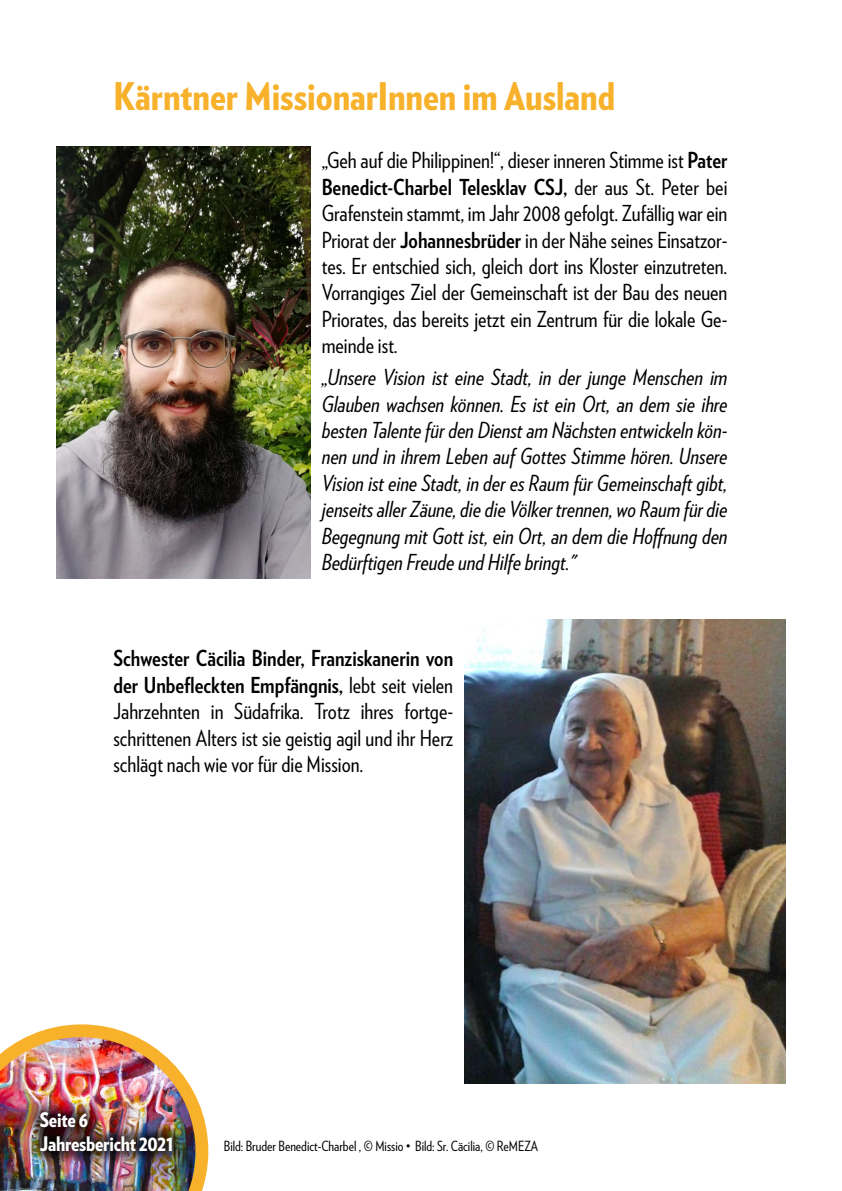
<style>
.page{position:relative;width:842px;height:1191px;background:#fff}
.page>*{position:absolute;margin:0;border:0;box-sizing:border-box;transform-origin:0 0}
.t1{font:900 38px "Verlag Condensed";color:#f8b12b}
.t2{font:22px/26.4px "Verlag Condensed";color:#000;text-align:justify}
.t3{font:italic 22px/26.4px "Verlag Condensed";color:#000;text-align:justify}
.t4{font:900 20px/24px "Verlag Condensed";letter-spacing:-.01em;color:#fff}
.t5{font:14px "Verlag Condensed";color:#000}
.s1{font-weight:700}
</style>
<div class="page">
<img style="left:0;top:1024px;width:208px;height:167px">
<img style="left:57px;top:147px;width:253px;height:431px">
<img style="left:464px;top:619px;width:321px;height:464px">
<h1 class="t1" style="left:113px;top:66px;width:503px">Kärntner MissionarInnen im Ausland</h1>
<p class="t2" style="left:322px;top:146px;width:407px">„Geh auf die Philippinen!“, dieser inneren Stimme ist <span class="s1">Pater Benedict-Charbel Telesklav CSJ,</span> der aus St. Peter bei Grafenstein stammt, im Jahr 2008 gefolgt. Zufällig war ein Priorat der <span class="s1">Johannesbrüder</span> in der Nähe seines Einsatzor&shy;tes. Er entschied sich, gleich dort ins Kloster einzutreten.<br>Vorrangiges Ziel der Gemeinschaft ist der Bau des neuen Priorates, das bereits jetzt ein Zentrum für die lokale Ge&shy;meinde ist.</p>
<p class="t3" style="left:322px;top:363px;width:407px">„Unsere Vision ist eine Stadt, in der junge Menschen im Glauben wachsen können. Es ist ein Ort, an dem sie ihre besten Talente für den Dienst am Nächsten entwickeln kön&shy;nen und in ihrem Leben auf Gottes Stimme hören. Unsere Vision ist eine Stadt, in der es Raum für Gemeinschaft gibt, jenseits aller Zäune, die die Völker trennen, wo Raum für die Begegnung mit Gott ist, ein Ort, an dem die Hoffnung den Bedürftigen Freude und Hilfe bringt."</p>
<p class="t2" style="left:113px;top:644px;width:341px"><span class="s1">Schwester Cäcilia Binder, Franziskanerin von der Unbefleckten Empfängnis,</span> lebt seit vielen Jahrzehnten in Südafrika. Trotz ihres fortge&shy;schrittenen Alters ist sie geistig agil und ihr Herz schlägt nach wie vor für die Mission.</p>
<p class="t4" style="left:40px;top:1107px;width:135px">Seite 6<br>Jahresbericht 2021</p>
<p class="t5" style="left:224px;top:1135px;width:316px">Bild: Bruder Benedict-Charbel , © Missio • Bild: Sr. Cäcilia, © ReMEZA</p>
</div>
